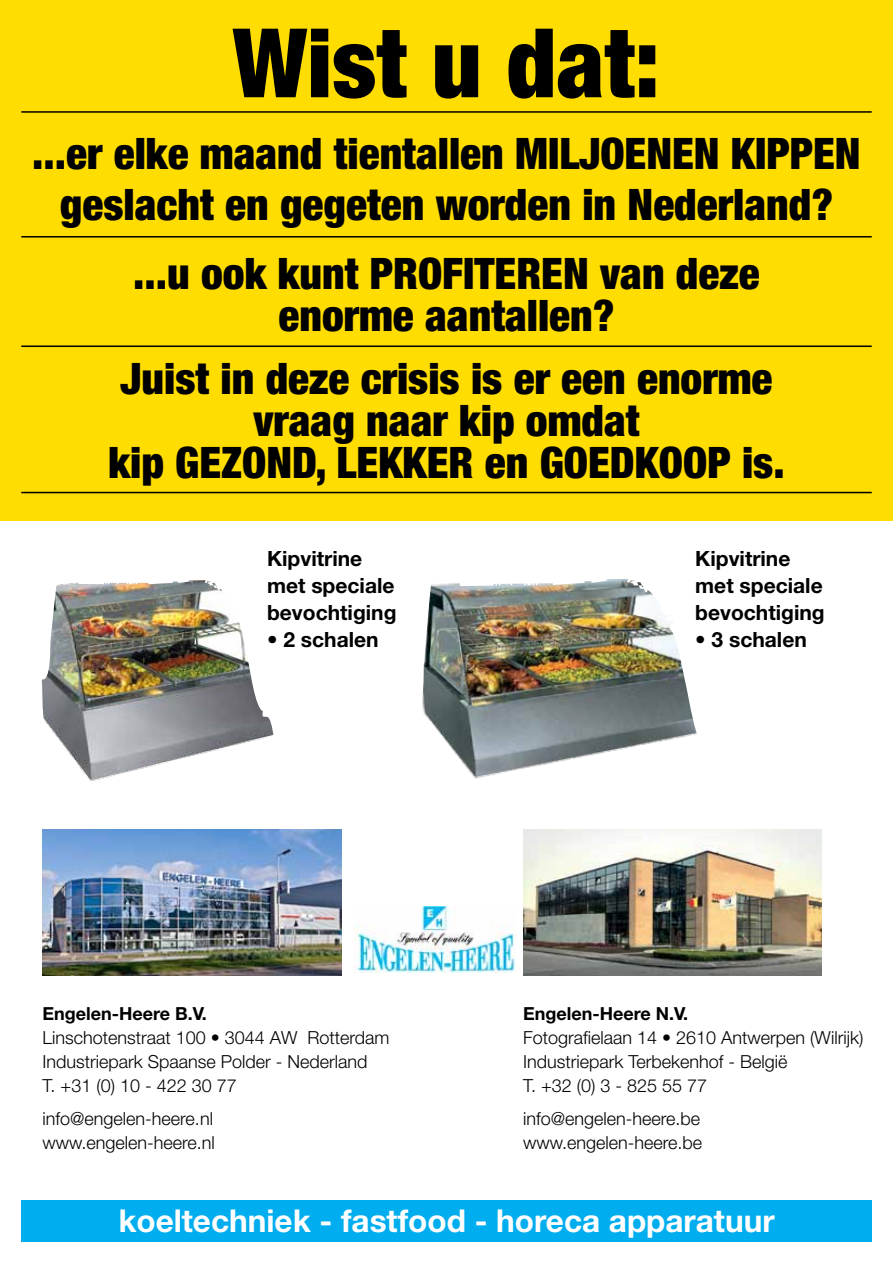
<style>
.page{position:relative;width:893px;height:1263px;background:#fff}
.page>*{position:absolute;margin:0;border:0;box-sizing:border-box;transform-origin:0 0}
.t1{font:900 condensed 96px "Helvetica Neue LT Std";color:#000}
.t2{font:900 condensed 43.5px/42px "Helvetica Neue LT Std";color:#000;text-align:center}
.t3{font:700 31.5px "Helvetica Neue LT Std";color:#fff}
.t4{font:700 21px/27px "Helvetica Neue LT Std";color:#000}
.t5{font:300 18px/24px "Helvetica Neue LT Std";color:#000}
.t6{font:700 18px "Helvetica Neue LT Std";color:#000}
</style>
<div class="page">
<div style="left:21px;top:1201px;width:851px;height:41px;background:#00aeef"></div>
<img style="left:354px;top:907px;width:162px;height:65px">
<img style="left:43px;top:829px;width:298px;height:146px">
<img style="left:523px;top:829px;width:299px;height:146px">
<div style="left:0;top:0;width:893px;height:521px;background:#fd0"></div>
<img style="left:41px;top:580px;width:233px;height:202px">
<hr style="left:21px;top:236px;width:851px;height:1px;background:#000">
<hr style="left:21px;top:345px;width:851px;height:2px;background:#000">
<hr style="left:21px;top:492px;width:851px;height:1px;background:#000">
<hr style="left:21px;top:111px;width:851px;height:2px;background:#000">
<img style="left:422px;top:579px;width:275px;height:200px">
<h1 class="t1" style="left:233px;top:4px;width:429px">Wist u dat:</h1>
<h2 class="t2" style="left:32px;top:127px;width:830px;line-height:51px">...er elke maand tientallen miljoenen kippen geslacht en gegeten worden in Nederland?</h2>
<h2 class="t2" style="left:133px;top:252px;width:351px">...u ook kunt profitere</h2>
<h2 class="t2" style="left:278px;top:252px;width:483px;text-align:left;text-indent:285px">n van deze enorme aantallen?</h2>
<h2 class="t2" style="left:108px;top:357px;width:678px">Juist in deze crisis is er een enorme vraag naar kip omdat<br>kip gezond, lekker en goedkoop is.</h2>
<p class="t4" style="left:267px;top:544px;width:131px">Kipvitrine met speciale bevochtiging</p>
<p class="t4" style="left:267px;top:625px;width:113px">• 2 schalen</p>
<p class="t4" style="left:695px;top:544px;width:131px">Kipvitrine met speciale bevochtiging</p>
<p class="t4" style="left:695px;top:625px;width:113px">• 3 schalen</p>
<p class="t6" style="left:43px;top:1003px;width:166px">Engelen-Heere B.V.</p>
<p class="t5" style="left:43px;top:1025px;width:349px">Linschotenstraat 100 • 3044 AW Rotterdam<br>Industriepark Spaanse Polder - Nederland<br>T. +31 (0) 10 - 422 30 77</p>
<p class="t5" style="left:43px;top:1106px;width:174px">info@engelen-heere.nl www.engelen-heere.nl</p>
<p class="t6" style="left:523px;top:1003px;width:167px">Engelen-Heere N.V.</p>
<p class="t5" style="left:523px;top:1025px;width:342px">Fotografielaan 14 • 2610 Antwerpen (Wilrijk)<br>Industriepark Terbekenhof - België<br>T. +32 (0) 3 - 825 55 77</p>
<p class="t5" style="left:523px;top:1106px;width:181px">info@engelen-heere.be www.engelen-heere.be</p>
<h3 class="t3" style="left:118px;top:1201px;width:658px">koeltechniek - fastfood - horeca apparatuur</h3>
</div>
